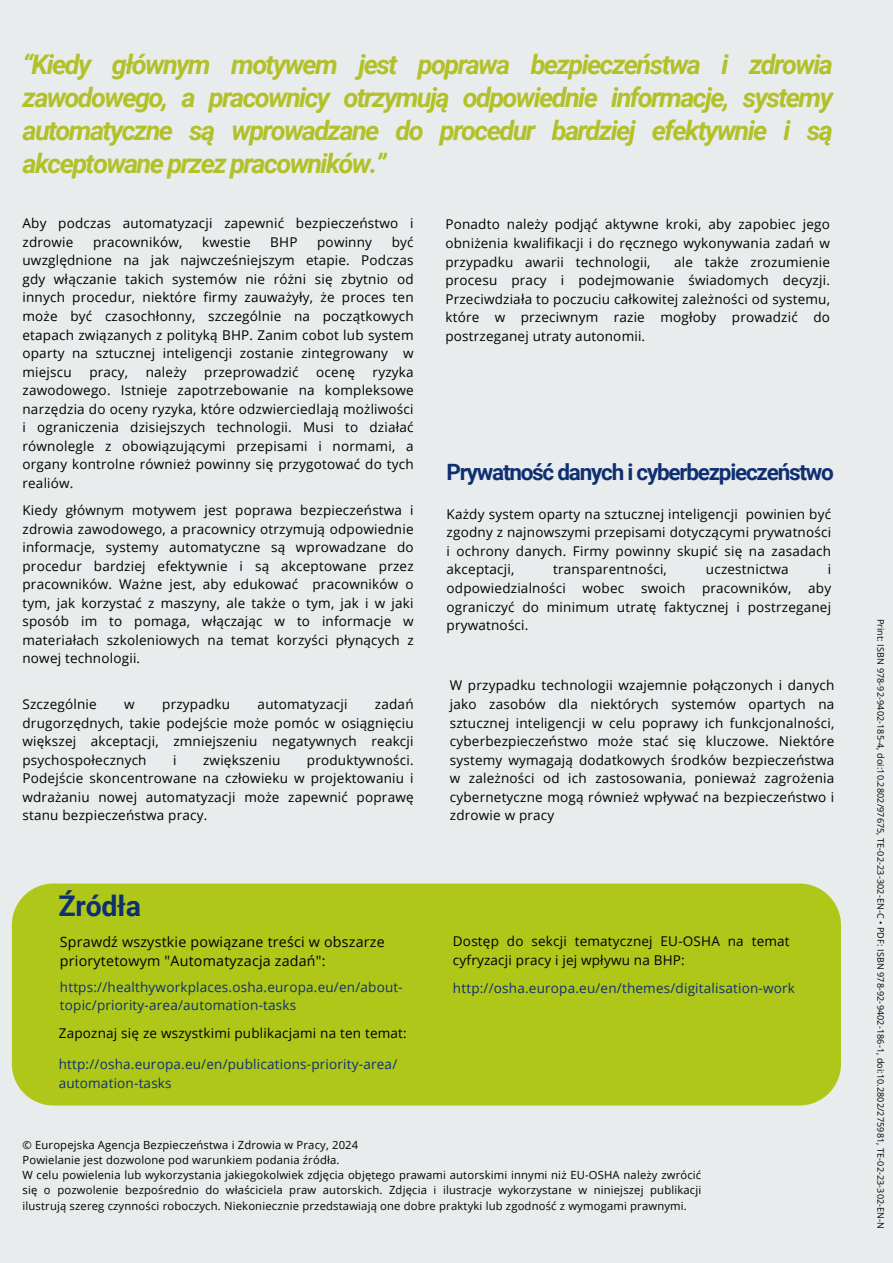
<style>
.page{position:relative;width:893px;height:1263px;background:#e9ecec}
.page>*{position:absolute;margin:0;border:0;box-sizing:border-box;transform-origin:0 0}
.t1{font:700 28.5px "Roboto";letter-spacing:-.01em;color:#102f72}
.t2{font:italic 700 27px/33.2px "Roboto";letter-spacing:-.06em;color:#b2c12a;text-align:justify}
.t3{font:700 22.5px "Roboto";letter-spacing:-.055em;color:#102f72}
.t4{font:14.25px/19.6px "Open Sans";letter-spacing:.015em;color:#000}
.t5{font:13.5px/18.6px "Open Sans";letter-spacing:.015em;color:#000;text-align:justify}
.t6{font:13.5px/18.6px "Open Sans";letter-spacing:.015em;color:#102f72}
.t7{font:11.25px/15.1px "Open Sans";letter-spacing:.015em;color:#000}
.t8{font:9px "Open Sans";letter-spacing:.015em;color:#000}
</style>
<div class="page">
<div style="left:12px;top:883px;width:829px;height:222px;background:#aec718"></div>
<h1 class="t2" style="left:22px;top:48px;width:812px">“Kiedy głównym motywem jest poprawa bezpieczeństwa i zdrowia zawodowego, a pracownicy otrzymują odpowiednie informacje, systemy automatyczne są wprowadzane do procedur bardziej efektywnie i są akceptowane przez pracowników.”</h1>
<h3 class="t5" style="left:22px;top:214px;width:393px">Aby podczas automatyzacji zapewnić bezpieczeństwo i zdrowie</h3>
<h3 class="t5" style="left:445px;top:215px;width:386px">Ponadto należy podjąć aktywne kroki, aby zapobiec jego obniżenia kwalifikacji i do ręcznego wykonywania zadań w przypadku awarii technologii,</h3>
<h3 class="t5" style="left:22px;top:232px;width:393px;text-indent:369px">być uwzględnione na jak najwcześniejszym etapie. Podczas gdy włączanie takich systemów nie różni się zbytnio od innych procedur, niektóre firmy zauważyły, że proces ten może być czasochłonny, szczególnie na początkowych etapach związanych z polityką BHP. Zanim cobot lub system oparty na sztucznej inteligencji zostanie zintegrowany w miejscu</h3>
<h3 class="t5" style="left:93px;top:232px;width:91px">pracowników,</h3>
<h3 class="t5" style="left:202px;top:232px;width:50px">kwestie</h3>
<h3 class="t5" style="left:270px;top:232px;width:29px">BHP</h3>
<h3 class="t5" style="left:317px;top:232px;width:56px">powinny</h3>
<h3 class="t5" style="left:445px;top:252px;width:386px;text-indent:229px">ale także zrozumienie procesu pracy i podejmowanie świadomych decyzji.<br>Przeciwdziała to poczuciu całkowitej zależności od systemu, które w przeciwnym razie mogłoby prowadzić do postrzeganej utraty autonomii.</h3>
<h3 class="t5" style="left:89px;top:362px;width:40px">pracy,</h3>
<h3 class="t5" style="left:146px;top:362px;width:42px">należy</h3>
<h3 class="t5" style="left:204px;top:362px;width:96px">przeprowadzić</h3>
<h3 class="t5" style="left:316px;top:362px;width:40px">ocenę</h3>
<h3 class="t5" style="left:22px;top:362px;width:393px;text-indent:350px">ryzyka zawodowego. Istnieje zapotrzebowanie na kompleksowe narzędzia do oceny ryzyka, które odzwierciedlają możliwości i ograniczenia dzisiejszych technologii. Musi to działać równolegle z obowiązującymi przepisami i normami, a organy kontrolne również powinny się przygotować do tych realiów.</h3>
<h3 class="t5" style="left:22px;top:500px;width:393px">Kiedy głównym motywem jest poprawa bezpieczeństwa i zdrowia zawodowego, a pracownicy otrzymują odpowiednie informacje, systemy automatyczne są wprowadzane do procedur bardziej efektywnie i są akceptowane przez pracowników. Ważne jest, aby edukować pracowników o tym, jak korzystać z maszyny, ale także o tym, jak i w jaki sposób im to pomaga, włączając w to informacje w materiałach szkoleniowych na temat korzyści płynących z nowej technologii.</h3>
<h2 class="t5" style="left:22px;top:694px;width:76px">Szczególnie</h2>
<h2 class="t5" style="left:124px;top:694px;width:12px">w</h2>
<h2 class="t5" style="left:162px;top:694px;width:69px">przypadku</h2>
<h2 class="t5" style="left:258px;top:694px;width:91px">automatyzacji</h2>
<h3 class="t3" style="left:446px;top:459px;width:389px">Prywatność danych i cyberbezpieczeństwo</h3>
<p class="t5" style="left:446px;top:504px;width:386px">Każdy system oparty na sztucznej inteligencji powinien być zgodny z najnowszymi przepisami dotyczącymi prywatności i ochrony danych. Firmy powinny skupić się na zasadach akceptacji,</p>
<p class="t5" style="left:553px;top:560px;width:115px">transparentności,</p>
<p class="t5" style="left:706px;top:560px;width:84px">uczestnictwa</p>
<p class="t5" style="left:446px;top:560px;width:386px;text-indent:381px">i odpowiedzialności wobec swoich pracowników, aby ograniczyć do minimum utratę faktycznej i postrzeganej prywatności.</p>
<h3 class="t5" style="left:450px;top:676px;width:386px">W przypadku technologii wzajemnie połączonych i danych jako zasobów dla niektórych systemów opartych na sztucznej inteligencji w celu poprawy ich funkcjonalności, cyberbezpieczeństwo może stać się kluczowe. Niektóre systemy wymagają dodatkowych środków bezpieczeństwa w zależności od ich zastosowania, ponieważ zagrożenia cybernetyczne mogą również wpływać na bezpieczeństwo i zdrowie w pracy</h3>
<h2 class="t5" style="left:22px;top:694px;width:393px;text-indent:352px">zadań drugorzędnych, takie podejście może pomóc w osiągnięciu większej akceptacji, zmniejszeniu negatywnych reakcji psychospołecznych</h2>
<h2 class="t5" style="left:22px;top:750px;width:393px;text-indent:284px">produktywności.<br>Podejście skoncentrowane na człowieku w projektowaniu i wdrażaniu nowej automatyzacji może zapewnić poprawę stanu bezpieczeństwa pracy.</h2>
<h2 class="t5" style="left:173px;top:750px;width:5px">i</h2>
<h2 class="t5" style="left:203px;top:750px;width:79px">zwiększeniu</h2>
<h3 class="t1" style="left:59px;top:890px;width:84px">Źródła</h3>
<h1 class="t4" style="left:60px;top:931px;width:326px">Sprawdź wszystkie powiązane treści w obszarze priorytetowym "Automatyzacja zadań":</h1>
<h3 class="t6" style="left:60px;top:977px;width:344px">https://healthyworkplaces.osha.europa.eu/en/about&shy;topic/priority-area/automation-tasks</h3>
<h3 class="t5" style="left:59px;top:1024px;width:349px">Zapoznaj się ze wszystkimi publikacjami na ten temat:</h3>
<h3 class="t6" style="left:59px;top:1054px;width:340px">http://osha.europa.eu/en/publications-priority-area/ automation-tasks</h3>
<h3 class="t5" style="left:453px;top:932px;width:338px">Dostęp do sekcji tematycznej EU-OSHA na temat cyfryzacji pracy i jej wpływu na BHP:</h3>
<h3 class="t6" style="left:453px;top:978px;width:343px">http://osha.europa.eu/en/themes/digitalisation-work</h3>
<h3 class="t7" style="left:22px;top:1137px;width:680px">© Europejska Agencja Bezpieczeństwa i Zdrowia w Pracy, 2024<br>Powielanie jest dozwolone pod warunkiem podania źródła.<br>W celu powielenia lub wykorzystania jakiegokolwiek zdjęcia objętego prawami autorskimi innymi niż EU-OSHA należy zwrócić się o pozwolenie bezpośrednio do właściciela praw autorskich. Zdjęcia i ilustracje wykorzystane w niniejszej publikacji ilustrują szereg czynności roboczych. Niekoniecznie przedstawiają one dobre praktyki lub zgodność z wymogami prawnymi.</h3>
<h4 class="t8" style="left:887px;top:619px;width:612px;rotate:90deg">Print: ISBN 978-92-9402-185-4, doi:10.2802/97675, TE-02-23-302-EN-C • PDF: ISBN 978-92-9402-186-1, doi:10.2802/275981, TE-02-23-302-EN-N</h4>
</div>
